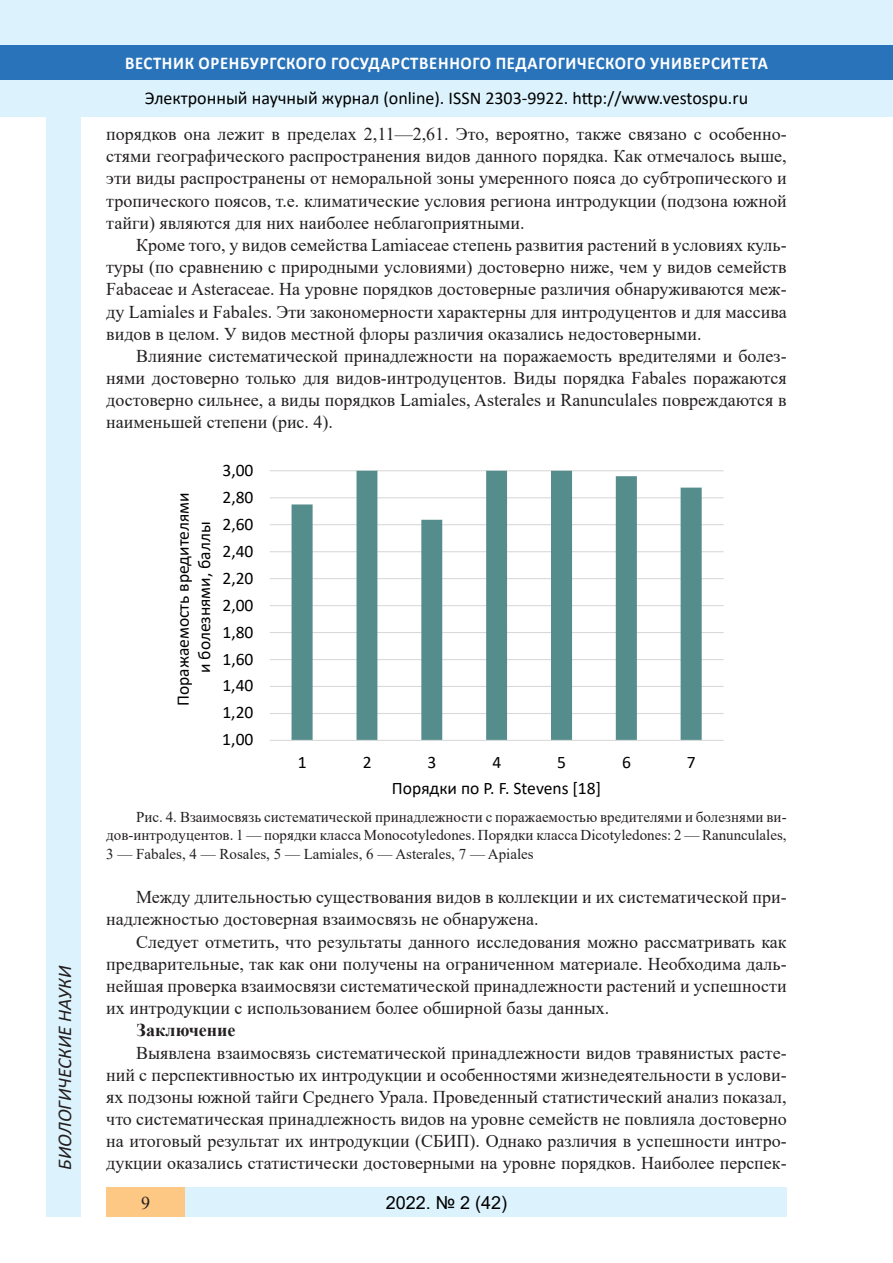
<style>
.page{position:relative;width:893px;height:1263px;background:#fff}
.page>*{position:absolute;margin:0;border:0;box-sizing:border-box;transform-origin:0 0}
.t1{font:italic 19.5px "Calibri";color:#231f20}
.Стиль2{font:18px/22.2px "Times New Roman";color:#231f20;text-align:justify}
.t2{font:18px "Calibri";color:#000}
.t3{font:700 18px "Calibri";letter-spacing:.04em;color:#fff;scale:.93 1}
.t4{font:18px "Arial";color:#000}
.Стиль2-2{font:700 18px "Times New Roman";color:#231f20}
.t5{font:17.55px/21.5px "Calibri";color:#000;text-align:center}
.Стиль2-3{font:15px/18.6px "Times New Roman";color:#231f20;text-align:justify}
</style>
<div class="page">
<div style="left:0;top:0;width:893px;height:116px;background:#dcf2fc"></div>
<div style="left:0;top:45px;width:893px;height:34px;background:#2873ba"></div>
<div style="left:47px;top:116px;width:34px;height:1101px;background:#dcf2fc"></div>
<div style="left:106px;top:1188px;width:681px;height:29px;background:#dcf2fc"></div>
<div style="left:106px;top:1188px;width:79px;height:29px;background:#fdc784"></div>
<hr style="left:270px;top:470px;width:454px;height:1px;background:#d9d9d9">
<hr style="left:270px;top:497px;width:454px;height:1px;background:#d9d9d9">
<hr style="left:270px;top:524px;width:454px;height:1px;background:#d9d9d9">
<hr style="left:270px;top:551px;width:454px;height:1px;background:#d9d9d9">
<hr style="left:270px;top:578px;width:454px;height:1px;background:#d9d9d9">
<hr style="left:270px;top:605px;width:454px;height:1px;background:#d9d9d9">
<hr style="left:270px;top:632px;width:454px;height:1px;background:#d9d9d9">
<hr style="left:270px;top:659px;width:454px;height:1px;background:#d9d9d9">
<hr style="left:270px;top:686px;width:454px;height:1px;background:#d9d9d9">
<hr style="left:270px;top:713px;width:454px;height:1px;background:#d9d9d9">
<svg style="left:292px;top:471px;width:410px;height:269px"></svg>
<hr style="left:270px;top:740px;width:454px;height:1px;background:#d9d9d9">
<p class="t1" style="left:51px;top:1170px;width:206px;rotate:-90deg">БИОЛОГИЧЕСКИЕ НАУКИ</p>
<p class="t3" style="left:125px;top:50px;width:693px">ВЕСТНИК ОРЕНБУРГСКОГО ГОСУДАРСТВЕННОГО ПЕДАГОГИЧЕСКОГО УНИВЕРСИТЕТА</p>
<p class="t2" style="left:145px;top:85px;width:605px">Электронный научный журнал (online). ISSN 2303-9922. http://www.vestospu.ru</p>
<p class="Стиль2" style="left:106px;top:122px;width:682px">порядков она лежит в пределах 2,11—2,61. Это, вероятно, также связано с особенно&shy;стями географического распространения видов данного порядка. Как отмечалось выше, эти виды распространены от неморальной зоны умеренного пояса до субтропического и тропического поясов, т.е. климатические условия региона интродукции (подзона южной тайги) являются для них наиболее неблагоприятными.</p>
<p class="Стиль2" style="left:106px;top:233px;width:682px;text-indent:30px">Кроме того, у видов семейства Lamiaceae степень развития растений в условиях куль&shy;туры (по сравнению с природными условиями) достоверно ниже, чем у видов семейств Fabaceae и Asteraceae. На уровне порядков достоверные различия обнаруживаются меж&shy;ду Lamiales и Fabales. Эти закономерности характерны для интродуцентов и для массива видов в целом. У видов местной флоры различия оказались недостоверными.</p>
<p class="Стиль2" style="left:106px;top:344px;width:682px;text-indent:30px">Влияние систематической принадлежности на поражаемость вредителями и болез&shy;нями достоверно только для видов-интродуцентов. Виды порядка Fabales поражаются достоверно сильнее, а виды порядков Lamiales, Asterales и Ranunculales повреждаются в наименьшей степени (рис. 4).</p>
<p class="t5" style="left:172px;top:706px;width:215px;rotate:-90deg">Поражаемость вредителями и болезнями, баллы</p>
<p class="t5" style="left:222px;top:459px;width:33px">3,00</p>
<p class="t5" style="left:222px;top:486px;width:33px">2,80</p>
<p class="t5" style="left:222px;top:513px;width:33px">2,60</p>
<p class="t5" style="left:222px;top:540px;width:33px">2,40</p>
<p class="t5" style="left:222px;top:567px;width:33px">2,20</p>
<p class="t5" style="left:222px;top:593px;width:33px">2,00</p>
<p class="t5" style="left:222px;top:620px;width:33px">1,80</p>
<p class="t5" style="left:222px;top:647px;width:33px">1,60</p>
<p class="t5" style="left:222px;top:674px;width:33px">1,40</p>
<p class="t5" style="left:222px;top:701px;width:33px">1,20</p>
<p class="t5" style="left:222px;top:728px;width:33px">1,00</p>
<p class="t5" style="left:298px;top:751px;width:10px">1</p>
<p class="t5" style="left:363px;top:751px;width:10px">2</p>
<p class="t5" style="left:428px;top:751px;width:10px">3</p>
<p class="t5" style="left:492px;top:751px;width:10px">4</p>
<p class="t5" style="left:557px;top:751px;width:10px">5</p>
<p class="t5" style="left:622px;top:751px;width:10px">6</p>
<p class="t5" style="left:687px;top:751px;width:10px">7</p>
<p class="t5" style="left:392px;top:777px;width:211px">Порядки по P. F. Stevens [18]</p>
<p class="Стиль2-3" style="left:106px;top:807px;width:682px;text-indent:30px">Рис. 4. Взаимосвязь систематической принадлежности с поражаемостью вредителями и болезнями ви&shy;дов-интродуцентов. 1 — порядки класса Monocotyledones. Порядки класса Dicotyledones: 2 — Ranunculales, 3 — Fabales, 4 — Rosales, 5 — Lamiales, 6 — Asterales, 7 — Apiales</p>
<p class="Стиль2" style="left:106px;top:885px;width:682px;text-indent:30px">Между длительностью существования видов в коллекции и их систематической при&shy;надлежностью достоверная взаимосвязь не обнаружена.</p>
<p class="Стиль2" style="left:106px;top:930px;width:682px;text-indent:30px">Следует отметить, что результаты данного исследования можно рассматривать как предварительные, так как они получены на ограниченном материале. Необходима даль&shy;нейшая проверка взаимосвязи систематической принадлежности растений и успешности их интродукции с использованием более обширной базы данных.</p>
<p class="Стиль2-2" style="left:136px;top:1017px;width:101px">Заключение</p>
<p class="Стиль2" style="left:106px;top:1041px;width:682px;text-indent:30px">Выявлена взаимосвязь систематической принадлежности видов травянистых расте&shy;ний с перспективностью их интродукции и особенностями жизнедеятельности в услови&shy;ях подзоны южной тайги Среднего Урала. Проведенный статистический анализ показал, что систематическая принадлежность видов на уровне семейств не повлияла достоверно на итоговый результат их интродукции (СБИП). Однако различия в успешности интро&shy;дукции оказались статистически достоверными на уровне порядков. Наиболее перспек-</p>
<p class="Стиль2" style="left:141px;top:1191px;width:10px">9</p>
<p class="t4" style="left:386px;top:1190px;width:123px">2022. № 2 (42)</p>
</div>
